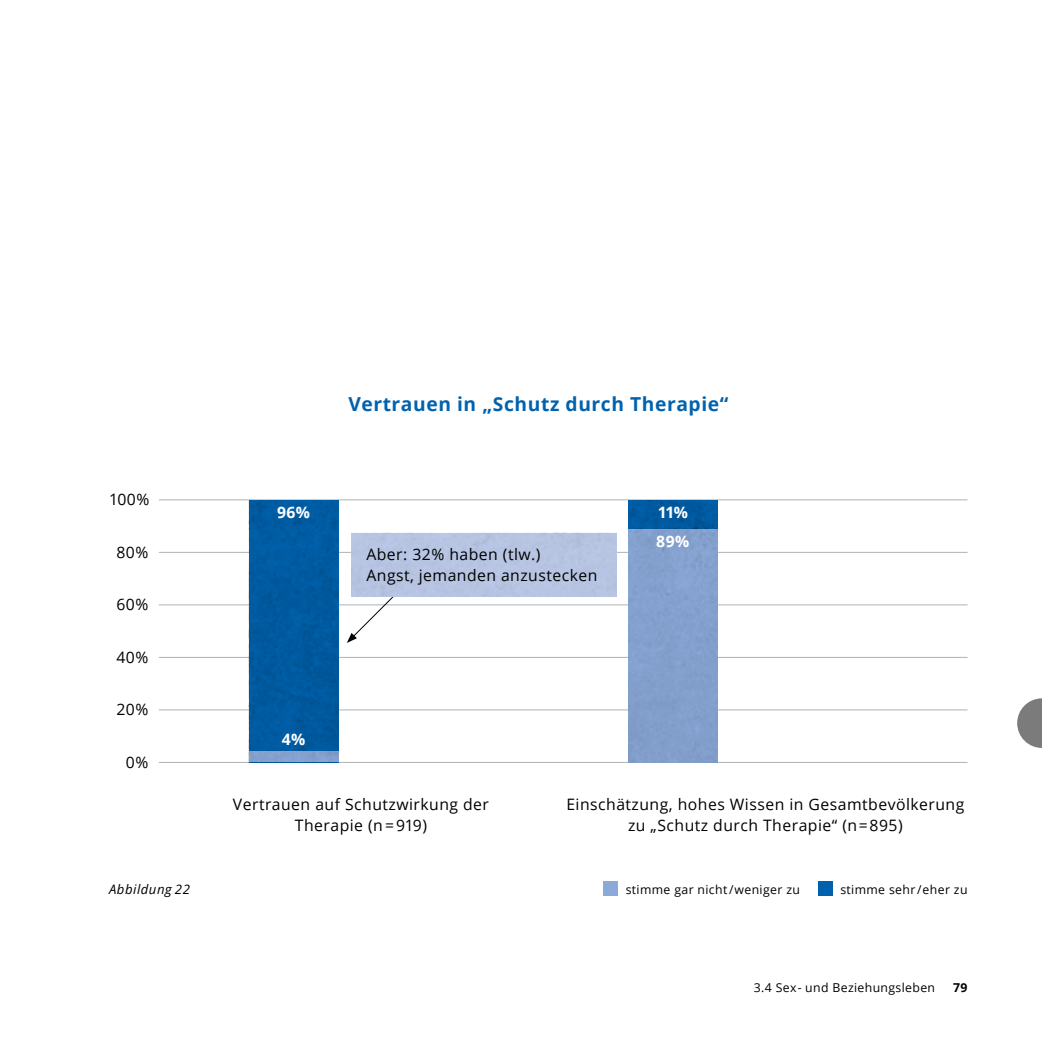
<style>
.page{position:relative;width:1042px;height:1042px;background:#fff}
.page>*{position:absolute;margin:0;border:0;box-sizing:border-box;transform-origin:0 0}
.t1{font:700 19.25px "Open Sans";letter-spacing:.03em;color:#0062ae}
.t2{font:15.75px/21px "Open Sans";letter-spacing:.03em;color:#000;text-align:center}
.t3{font:700 15.75px "Open Sans";color:#fff}
.t4{font:italic 13.12px "Open Sans";letter-spacing:.04em;color:#000}
.t5{font:12.25px "Open Sans";letter-spacing:.03em;color:#000}
.t6{font:700 12.25px "Open Sans";color:#000}
</style>
<div class="page">
<hr style="left:159px;top:499px;width:808px;height:1px;background:#b1b2b3">
<hr style="left:159px;top:552px;width:808px;height:1px;background:#b1b2b3">
<hr style="left:159px;top:604px;width:808px;height:1px;background:#b1b2b3">
<hr style="left:159px;top:657px;width:808px;height:1px;background:#b1b2b3">
<hr style="left:159px;top:709px;width:808px;height:1px;background:#b1b2b3">
<hr style="left:159px;top:762px;width:808px;height:1px;background:#b1b2b3">
<img style="left:249px;top:500px;width:89px;height:252px">
<div style="left:603px;top:881px;width:15px;height:15px;background:#8ba9d9"></div>
<div style="left:818px;top:881px;width:15px;height:15px;background:#0062ae"></div>
<svg style="left:347px;top:596px;width:49px;height:47px"></svg>
<div style="left:351px;top:533px;width:266px;height:63px;background:#b6c4e2"></div>
<img style="left:628px;top:500px;width:89px;height:29px">
<div style="left:628px;top:529px;width:89px;height:233px;background:#839fcd"></div>
<svg style="left:1017px;top:698px;width:25px;height:50px"></svg>
<p class="t2" style="left:109px;top:488px;width:42px">100%</p>
<p class="t2" style="left:116px;top:541px;width:33px">80%</p>
<p class="t2" style="left:116px;top:593px;width:33px">60%</p>
<p class="t2" style="left:116px;top:646px;width:33px">40%</p>
<p class="t2" style="left:116px;top:698px;width:33px">20%</p>
<p class="t2" style="left:126px;top:751px;width:24px">0%</p>
<p class="t3" style="left:277px;top:501px;width:35px">96%</p>
<p class="t1" style="left:348px;top:390px;width:381px">Vertrauen in „Schutz durch Therapie“</p>
<p class="t2" style="left:366px;top:543px;width:232px;text-align:left">Aber: 32% haben (tlw.)<br>Angst, jemanden anzustecken</p>
<p class="t3" style="left:658px;top:501px;width:32px">11%</p>
<p class="t3" style="left:656px;top:530px;width:35px">89%</p>
<p class="t3" style="left:282px;top:728px;width:25px">4%</p>
<p class="t2" style="left:233px;top:793px;width:258px">Vertrauen auf Schutzwirkung der<br>Therapie (n=919)</p>
<p class="t2" style="left:566px;top:793px;width:399px">Einschätzung, hohes Wissen in Gesamtbevölkerung zu „Schutz durch Therapie“ (n=895)</p>
<p class="t4" style="left:109px;top:880px;width:82px">Abbildung 22</p>
<p class="t5" style="left:626px;top:881px;width:176px">stimme gar nicht/weniger zu</p>
<p class="t5" style="left:840px;top:881px;width:129px">stimme sehr/eher zu</p>
<p class="t5" style="left:754px;top:979px;width:183px">3.4 Sex- und Beziehungsleben</p>
<p class="t6" style="left:953px;top:979px;width:16px">79</p>
</div>
